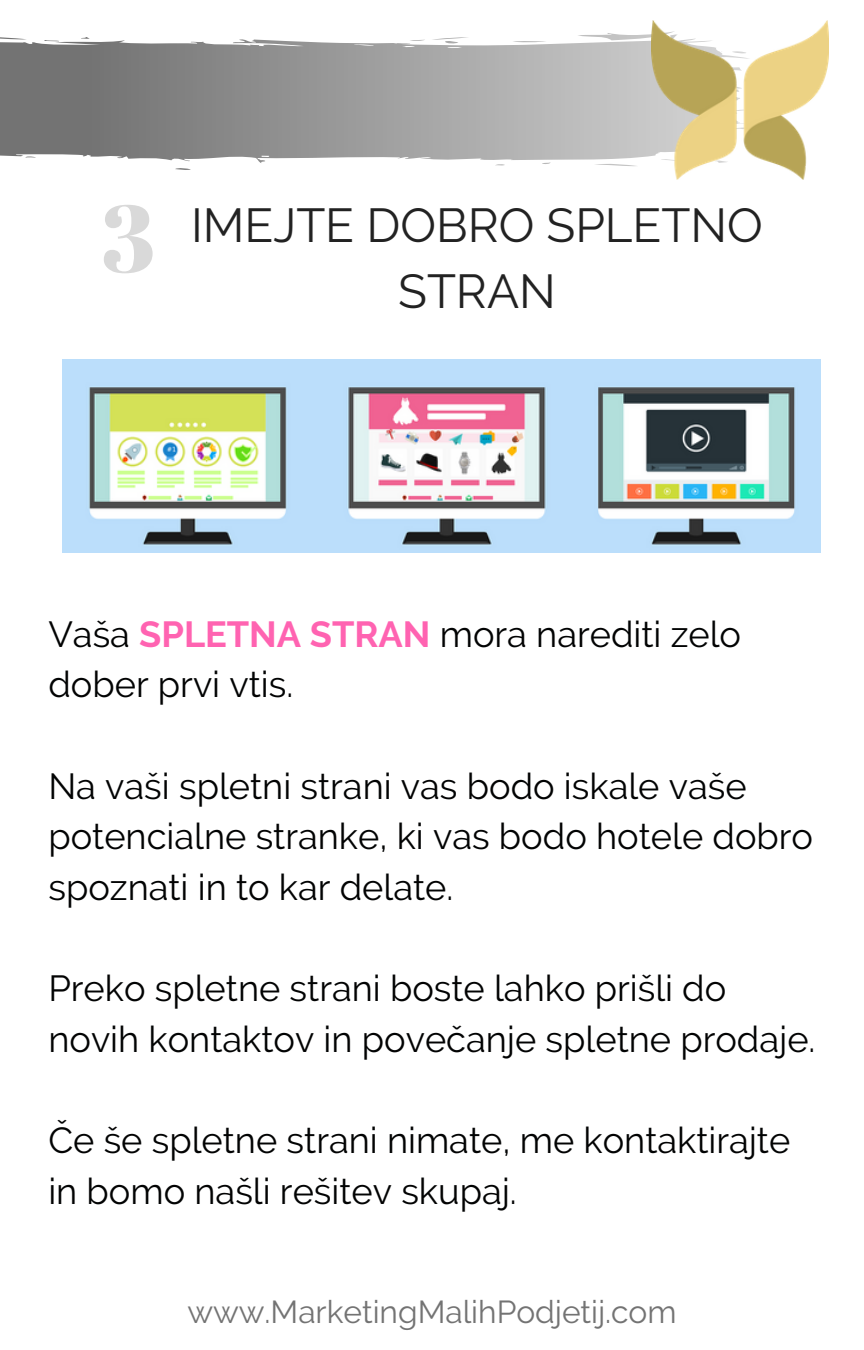
<style>
.page{position:relative;width:864px;height:1350px;background:#fff}
.page>*{position:absolute;margin:0;border:0;box-sizing:border-box;transform-origin:0 0}
.t1{font:95.17px "Abril Fatface";color:#d9d9d9}
.t2{font:47.48px "Raleway";color:#222}
.t3{font:36.23px "Raleway";color:#020303}
.t4{font:31.72px "Raleway";color:#737373}
.s1{font-weight:700;color:#ff63b1}
</style>
<div class="page">
<svg style="left:0;top:27px;width:652px;height:143px"></svg>
<img style="left:63px;top:360px;width:758px;height:192px">
<img style="left:652px;top:21px;width:177px;height:158px">
<p class="t1" style="left:101px;top:172px;width:56px">3</p>
<p class="t2" style="left:191px;top:198px;width:573px">IMEJTE DOBRO SPLETNO</p>
<p class="t2" style="left:398px;top:264px;width:159px">STRAN</p>
<p class="t3" style="left:48px;top:613px;width:694px">Vaša <span class="s1">SPLETNA STRAN</span> mora narediti zelo</p>
<p class="t3" style="left:48px;top:663px;width:246px">dober prvi vtis.</p>
<p class="t3" style="left:48px;top:765px;width:700px">Na vaši spletni strani vas bodo iskale vaše</p>
<p class="t3" style="left:48px;top:815px;width:766px">potencialne stranke, ki vas bodo hotele dobro</p>
<p class="t3" style="left:48px;top:866px;width:406px">spoznati in to kar delate.</p>
<p class="t3" style="left:48px;top:967px;width:680px">Preko spletne strani boste lahko prišli do</p>
<p class="t3" style="left:48px;top:1018px;width:769px">novih kontaktov in povečanje spletne prodaje.</p>
<p class="t3" style="left:48px;top:1119px;width:744px">Če še spletne strani nimate, me kontaktirajte</p>
<p class="t3" style="left:48px;top:1170px;width:470px">in bomo našli rešitev skupaj.</p>
<p class="t4" style="left:187px;top:1293px;width:491px">www.MarketingMalihPodjetij.com</p>
</div>
